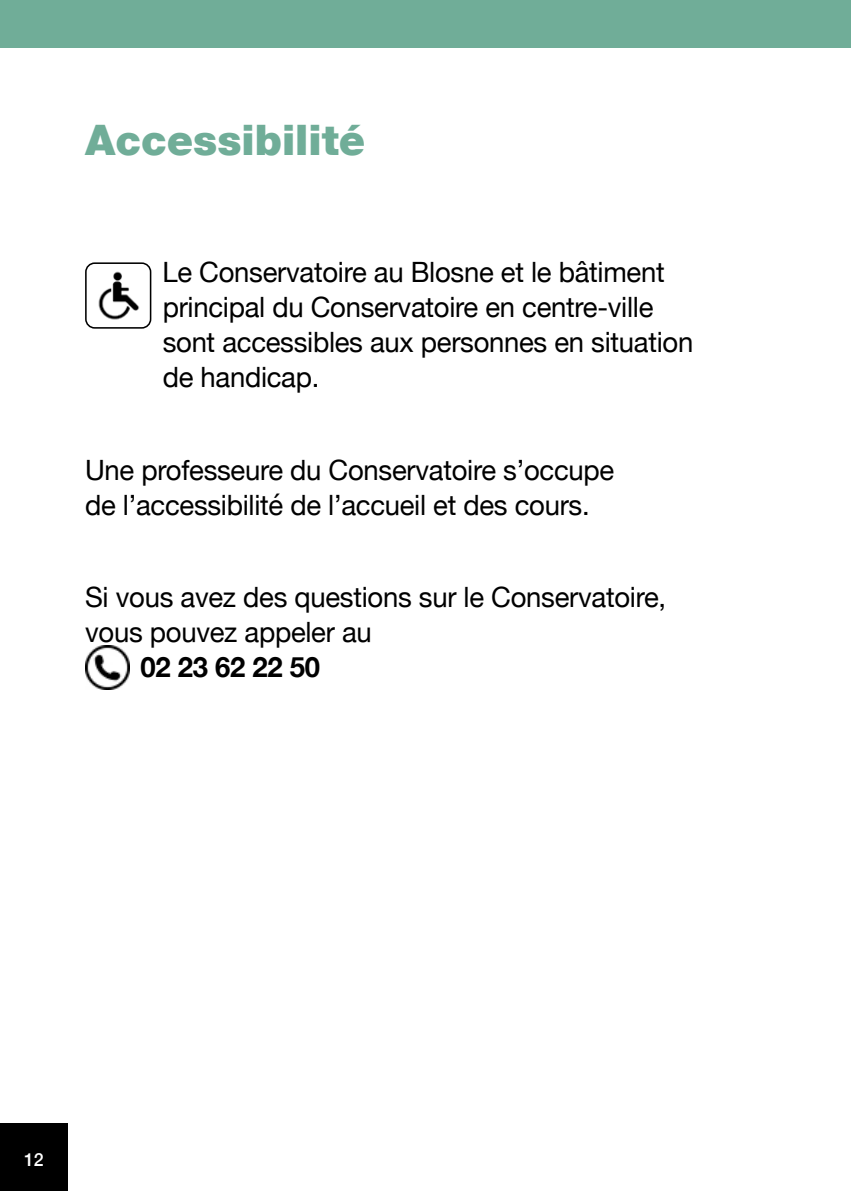
<style>
.page{position:relative;width:851px;height:1191px;background:#fff}
.page>*{position:absolute;margin:0;border:0;box-sizing:border-box;transform-origin:0 0}
.t1{font:900 42px "Helvetica Neue";color:#70ad98}
.t2{font:28px/35px "Helvetica Neue";letter-spacing:-.01em;color:#000}
.t3{font:700 28px "Helvetica Neue";letter-spacing:-.01em;color:#000}
.t4{font:500 18px "Helvetica Neue";color:#fff}
</style>
<div class="page">
<img style="left:88px;top:265px;width:60px;height:61px">
<div style="left:85px;top:262px;width:66px;height:67px;border:2px solid #000;border-radius:9px"></div>
<img style="left:85px;top:646px;width:44px;height:44px">
<div style="left:0;top:1123px;width:68px;height:68px;background:#000"></div>
<div style="left:0;top:0;width:850px;height:48px;background:#70ad98"></div>
<h1 class="t1" style="left:85px;top:115px;width:282px">Accessibilité</h1>
<p class="t2" style="left:162px;top:256px;width:532px">Le Conservatoire au Blosne et le bâtiment principal du Conservatoire en centre-ville sont accessibles aux personnes en situation de handicap.</p>
<p class="t2" style="left:85px;top:454px;width:530px">Une professeure du Conservatoire s’occupe de l’accessibilité de l’accueil et des cours.</p>
<p class="t2" style="left:85px;top:581px;width:582px">Si vous avez des questions sur le Conservatoire, vous pouvez appeler au</p>
<p class="t3" style="left:140px;top:645px;width:181px">02 23 62 22 50</p>
<p class="t4" style="left:24px;top:1144px;width:21px">12</p>
</div>
